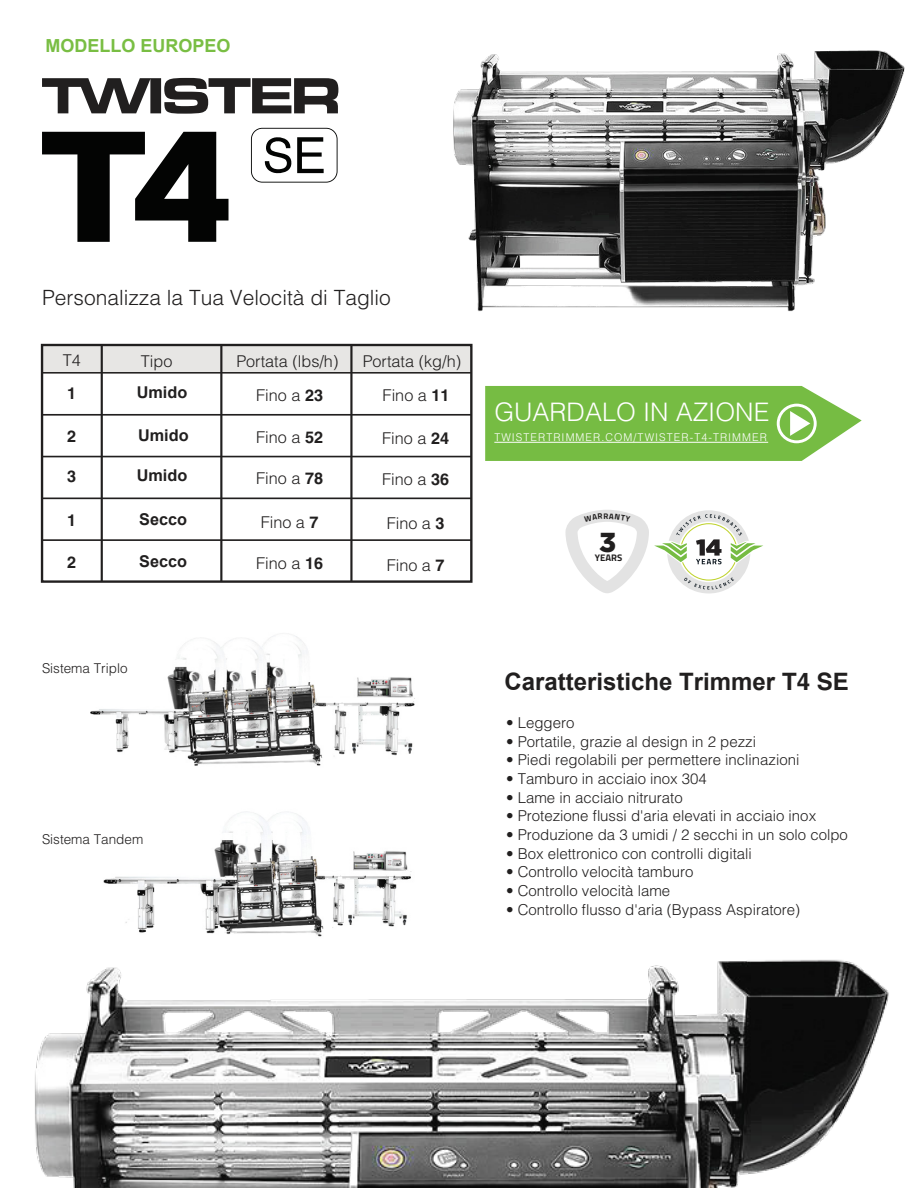
<style>
.page{position:relative;width:918px;height:1188px;background:#fff}
.page>*{position:absolute;margin:0;border:0;box-sizing:border-box;transform-origin:0 0}
.t1{font:900 27.45px "Gotham";color:#211f1f}
.t2{font:300 25.5px "Helvetica LT Std";color:#fff}
.t3{font:700 24px "Arial";color:#211f1f}
.t4{font:300 21px "Helvetica LT Std";color:#211f1f}
.t5{font:700 18px "Arial";color:#79be43}
.t6{font:300 16.2px "Helvetica LT Std";color:#211f1f}
.t7{font:700 16.2px "Arial";color:#211f1f}
.t8{font:700 16.2px "Helvetica LT Std";color:#211f1f}
.t9{font:300 15px "Helvetica LT Std";color:#211f1f}
.t10{font:300 13.5px "Helvetica LT Std";color:#211f1f}
.t11{font:300 10.65px "Helvetica LT Std";letter-spacing:.1em;color:#fff}
.t12{font:700 9.6px "Platinum";color:#211f1f}
.s1{font-weight:700}
.s2{font-family:"Helvetica LT Std"}
</style>
<div class="page">
<img style="left:453px;top:50px;width:452px;height:262px">
<div style="left:42px;top:345px;width:428px;height:28px;background:#e7e6e4"></div>
<div style="left:41px;top:344px;width:432px;height:239px;border:2px solid #211f1f"></div>
<hr style="left:220px;top:345px;width:2px;height:237px;background:#211f1f">
<hr style="left:101px;top:345px;width:2px;height:237px;background:#211f1f">
<hr style="left:350px;top:345px;width:3px;height:237px;background:#211f1f">
<hr style="left:42px;top:414px;width:429px;height:2px;background:#211f1f">
<hr style="left:42px;top:456px;width:429px;height:1px;background:#211f1f">
<hr style="left:42px;top:498px;width:429px;height:1px;background:#211f1f">
<hr style="left:42px;top:539px;width:429px;height:2px;background:#211f1f">
<hr style="left:42px;top:372px;width:429px;height:2px;background:#211f1f">
<svg style="left:485px;top:386px;width:377px;height:75px;background:#85c357"></svg>
<img style="left:90px;top:635px;width:325px;height:131px">
<img style="left:103px;top:811px;width:309px;height:103px">
<svg style="left:42px;top:132px;width:187px;height:110px"></svg>
<svg style="left:251px;top:128px;width:87px;height:55px"></svg>
<svg style="left:42px;top:78px;width:296px;height:36px"></svg>
<img style="left:35px;top:914px;width:854px;height:274px">
<svg style="left:565px;top:510px;width:198px;height:83px"></svg>
<p class="t5" style="left:45px;top:33px;width:187px">MODELLO EUROPEO</p>
<h3 class="t4" style="left:42px;top:285px;width:350px">Personalizza la Tua Velocità di Taglio</h3>
<p class="t6" style="left:63px;top:350px;width:20px">T4</p>
<p class="t6" style="left:141px;top:352px;width:33px">Tipo</p>
<p class="t6" style="left:236px;top:352px;width:104px">Portata (lbs/h)</p>
<p class="t6" style="left:363px;top:352px;width:100px">Portata (kg/h)</p>
<p class="t7" style="left:137px;top:381px;width:52px">Umido</p>
<p class="t7" style="left:138px;top:424px;width:52px">Umido</p>
<p class="t7" style="left:137px;top:464px;width:52px">Umido</p>
<p class="t8" style="left:67px;top:383px;width:11px">1</p>
<p class="t8" style="left:67px;top:426px;width:11px">2</p>
<p class="t8" style="left:67px;top:466px;width:11px">3</p>
<p class="t8" style="left:67px;top:510px;width:11px">1</p>
<p class="t8" style="left:67px;top:552px;width:11px">2</p>
<p class="t6" style="left:256px;top:385px;width:68px">Fino a <span class="s1">23</span></p>
<p class="t6" style="left:383px;top:385px;width:68px">Fino a <span class="s1">11</span></p>
<p class="t6" style="left:256px;top:427px;width:68px">Fino a <span class="s1">52</span></p>
<p class="t6" style="left:256px;top:468px;width:68px">Fino a <span class="s1">78</span></p>
<p class="t6" style="left:261px;top:512px;width:59px">Fino a <span class="s1">7</span></p>
<p class="t6" style="left:256px;top:553px;width:68px">Fino a <span class="s1">16</span></p>
<p class="t6" style="left:382px;top:428px;width:68px">Fino a <span class="s1">24</span></p>
<p class="t6" style="left:382px;top:469px;width:68px">Fino a <span class="s1">36</span></p>
<p class="t6" style="left:387px;top:513px;width:59px">Fino a <span class="s1">3</span></p>
<p class="t6" style="left:387px;top:555px;width:59px">Fino a <span class="s1">7</span></p>
<p class="t7" style="left:139px;top:508px;width:49px">Secco</p>
<p class="t7" style="left:139px;top:550px;width:49px">Secco</p>
<h2 class="t2" style="left:494px;top:396px;width:276px">GUARDALO IN AZIONE</h2>
<p class="t11" style="left:494px;top:431px;width:274px">TWISTERTRIMMER.COM/TWISTER-T4-TRIMMER</p>
<h1 class="t1" style="left:599px;top:526px;width:19px">3</h1>
<p class="t12" style="left:595px;top:551px;width:29px">YEARS</p>
<p class="t10" style="left:42px;top:660px;width:87px">Sistema Triplo</p>
<p class="t10" style="left:42px;top:831px;width:103px">Sistema Tandem</p>
<h3 class="t3" style="left:505px;top:664px;width:346px">Caratteristiche Trimmer <span class="s2">T4 SE</span></h3>
<p class="t9" style="left:506px;top:713px;width:70px">• Leggero</p>
<p class="t9" style="left:506px;top:732px;width:252px">• Portatile, grazie al design in 2 pezzi</p>
<p class="t9" style="left:506px;top:751px;width:295px">• Piedi regolabili per permettere inclinazioni</p>
<p class="t9" style="left:506px;top:769px;width:202px">• Tamburo in acciaio inox 304</p>
<p class="t9" style="left:506px;top:788px;width:178px">• Lame in acciaio nitrurato</p>
<p class="t9" style="left:506px;top:807px;width:312px">• Protezione flussi d'aria elevati in acciaio inox</p>
<p class="t9" style="left:506px;top:825px;width:343px">• Produzione da 3 umidi / 2 secchi in un solo colpo</p>
<p class="t9" style="left:506px;top:844px;width:247px">• Box elettronico con controlli digitali</p>
<p class="t9" style="left:506px;top:863px;width:189px">• Controllo velocità tamburo</p>
<p class="t9" style="left:506px;top:881px;width:166px">• Controllo velocità lame</p>
<p class="t9" style="left:506px;top:900px;width:296px">• Controllo flusso d'aria (Bypass Aspiratore)</p>
</div>
